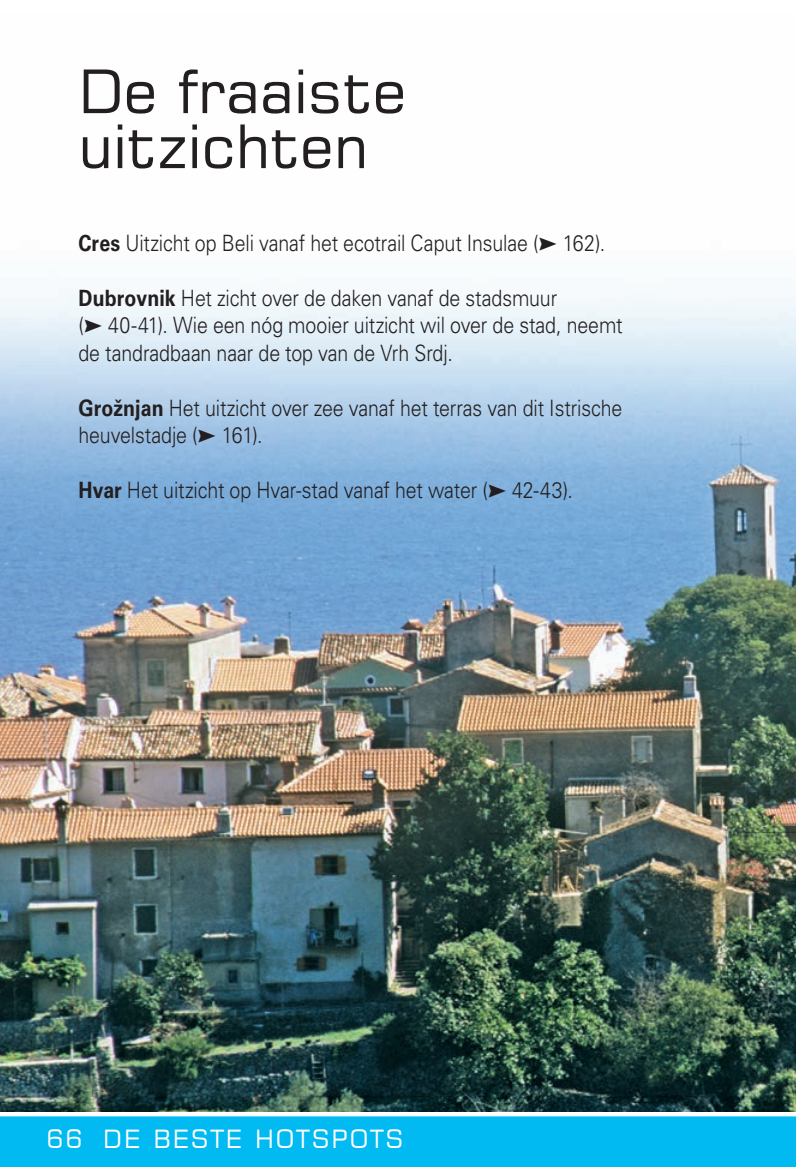
<style>
.page{position:relative;width:796px;height:1167px;background:#fff}
.page>*{position:absolute;margin:0;border:0;box-sizing:border-box;transform-origin:0 0}
.t1{font:60px/55px "Square 721 BT";color:#231f20}
.t2{font:25px "Square 721 BT";letter-spacing:.08em;color:#fff}
.t3{font:300 22.5px/27.5px "Univers LT Std";letter-spacing:-.005em;color:#231f20;scale:.87 1}
.s1{font-family:"Univers LT Pro 65";font-weight:700}
.s2{font-family:"Watenhoe Icoontjes";font-weight:400}
</style>
<div class="page">
<div style="left:0;top:1115px;width:795px;height:52px;background:#00baf1"></div>
<hr style="left:0;top:1114px;width:795px;height:2px;background:#fff">
<img style="left:0;top:289px;width:795px;height:822px">
<h1 class="t1" style="left:78px;top:63px;width:329px">De fraaiste uitzichten</h1>
<p class="t3" style="left:78px;top:229px;width:607px"><span class="s1">Cres</span> Uitzicht op Beli vanaf het ecotrail Caput Insulae (<span class="s2">P</span> 162).</p>
<p class="t3" style="left:78px;top:284px;width:627px"><span class="s1">Dubrovnik</span> Het zicht over de daken vanaf de stadsmuur<br>(<span class="s2">P</span> 40-41). Wie een nóg mooier uitzicht wil over de stad, neemt de tandradbaan naar de top van de Vrh Srdj.</p>
<p class="t3" style="left:78px;top:394px;width:626px"><span class="s1">Grožnjan</span> Het uitzicht over zee vanaf het terras van dit Istrische heuvelstadje (<span class="s2">P</span> 161).</p>
<p class="t3" style="left:78px;top:476px;width:569px"><span class="s1">Hvar</span> Het uitzicht op Hvar-stad vanaf het water (<span class="s2">P</span> 42-43).</p>
<p class="t2" style="left:46px;top:1123px;width:358px">66 DE BESTE HOTSPOTS</p>
</div>
